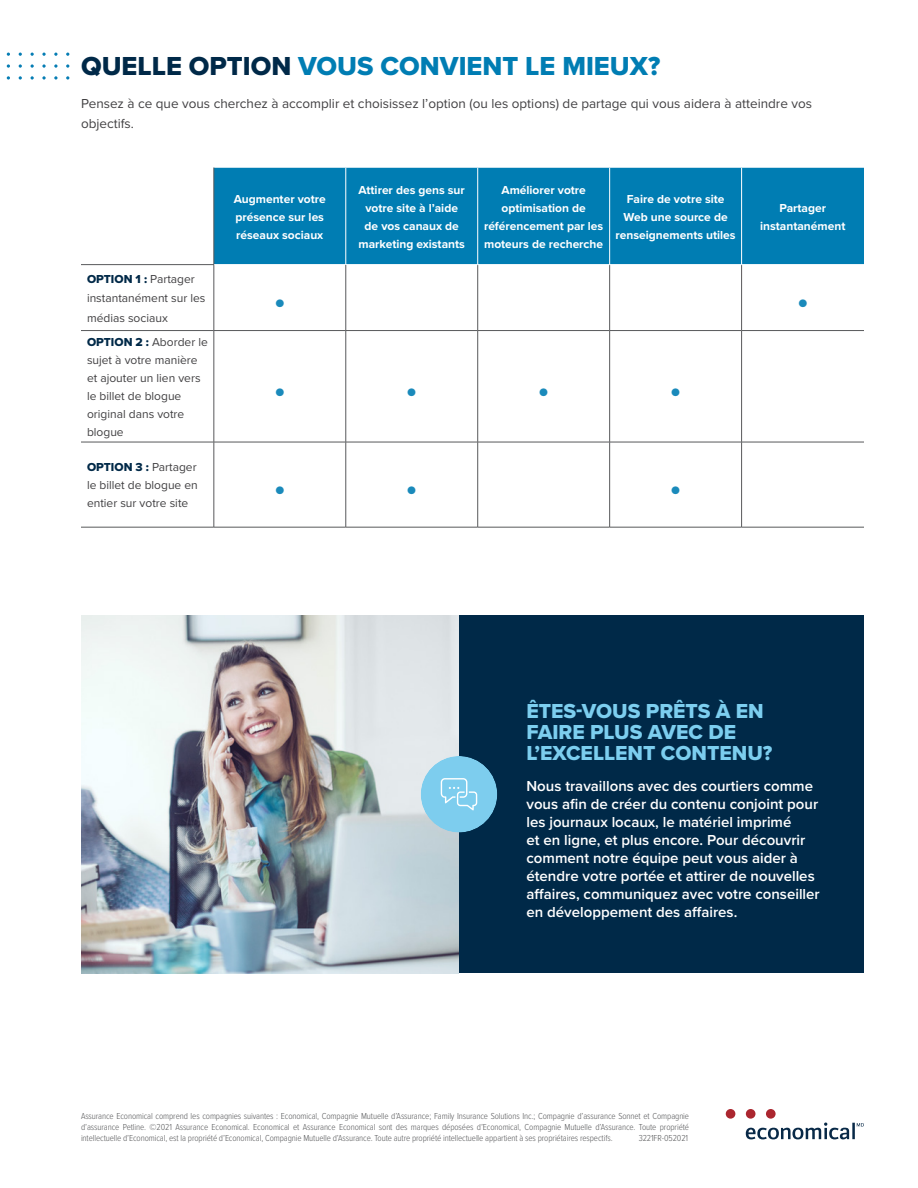
<style>
.page{position:relative;width:918px;height:1188px;background:#fff}
.page>*{position:absolute;margin:0;border:0;box-sizing:border-box;transform-origin:0 0}
.Body{font:36px "Proxima Nova";color:#1a8abb}
.t1{font:27px "Proxima Nova Extrabld";color:#007db3}
.Call_out{font:21px/21px "Proxima Nova Extrabld";color:#7cceef}
.Callout_-_body{font:600 15px/18px "Proxima Nova";color:#fff}
.Body-2{font:13.5px/19.5px "Proxima Nova";color:#414042}
.Table-header{font:700 12px/18px "Proxima Nova";color:#fff;text-align:center}
.Body-3{font:12px/18px "Proxima Nova";color:#414042}
.Disclaimer_or_Footno{font:300 9px/10.8px "Proxima Nova Cond";letter-spacing:-.01em;color:#58595b;text-align:justify}
.s1{color:#002948}
.s2{font-family:"Proxima Nova Extrabld";color:#002948}
</style>
<div class="page">
<svg style="left:7px;top:64px;width:3px;height:4px"></svg>
<svg style="left:7px;top:76px;width:3px;height:4px"></svg>
<svg style="left:19px;top:64px;width:3px;height:4px"></svg>
<svg style="left:19px;top:76px;width:3px;height:4px"></svg>
<svg style="left:42px;top:53px;width:4px;height:3px"></svg>
<svg style="left:42px;top:64px;width:4px;height:4px"></svg>
<svg style="left:42px;top:76px;width:4px;height:4px"></svg>
<svg style="left:54px;top:64px;width:4px;height:4px"></svg>
<svg style="left:54px;top:76px;width:4px;height:4px"></svg>
<svg style="left:66px;top:64px;width:3px;height:4px"></svg>
<svg style="left:66px;top:76px;width:3px;height:4px"></svg>
<div style="left:215px;top:168px;width:649px;height:96px;background:#007db3"></div>
<hr style="left:214px;top:265px;width:1px;height:65px;background:#58595b">
<hr style="left:477px;top:265px;width:1px;height:65px;background:#58595b">
<hr style="left:609px;top:265px;width:1px;height:65px;background:#58595b">
<hr style="left:741px;top:265px;width:1px;height:65px;background:#58595b">
<hr style="left:214px;top:331px;width:1px;height:111px;background:#58595b">
<hr style="left:346px;top:330px;width:132px;height:1px;background:#58595b">
<hr style="left:346px;top:331px;width:1px;height:111px;background:#58595b">
<hr style="left:478px;top:330px;width:132px;height:1px;background:#58595b">
<hr style="left:477px;top:331px;width:1px;height:111px;background:#58595b">
<hr style="left:610px;top:330px;width:132px;height:1px;background:#58595b">
<hr style="left:609px;top:331px;width:1px;height:111px;background:#58595b">
<hr style="left:742px;top:330px;width:122px;height:1px;background:#58595b">
<hr style="left:741px;top:331px;width:1px;height:111px;background:#58595b">
<hr style="left:81px;top:442px;width:133px;height:1px;background:#58595b">
<hr style="left:214px;top:442px;width:132px;height:1px;background:#58595b">
<hr style="left:214px;top:442px;width:1px;height:85px;background:#58595b">
<hr style="left:346px;top:442px;width:132px;height:1px;background:#58595b">
<hr style="left:346px;top:442px;width:1px;height:85px;background:#58595b">
<hr style="left:478px;top:442px;width:132px;height:1px;background:#58595b">
<hr style="left:477px;top:442px;width:1px;height:85px;background:#58595b">
<hr style="left:610px;top:442px;width:132px;height:1px;background:#58595b">
<hr style="left:609px;top:442px;width:1px;height:85px;background:#58595b">
<hr style="left:742px;top:442px;width:122px;height:1px;background:#58595b">
<hr style="left:741px;top:442px;width:1px;height:85px;background:#58595b">
<hr style="left:81px;top:527px;width:133px;height:1px;background:#58595b">
<hr style="left:214px;top:527px;width:132px;height:1px;background:#58595b">
<hr style="left:346px;top:527px;width:132px;height:1px;background:#58595b">
<hr style="left:478px;top:527px;width:132px;height:1px;background:#58595b">
<hr style="left:610px;top:527px;width:132px;height:1px;background:#58595b">
<hr style="left:742px;top:527px;width:122px;height:1px;background:#58595b">
<hr style="left:345px;top:168px;width:1px;height:96px;background:#fff">
<hr style="left:477px;top:168px;width:1px;height:96px;background:#fff">
<hr style="left:609px;top:168px;width:1px;height:96px;background:#fff">
<hr style="left:741px;top:168px;width:1px;height:96px;background:#fff">
<hr style="left:346px;top:265px;width:1px;height:65px;background:#58595b">
<hr style="left:81px;top:330px;width:133px;height:1px;background:#58595b">
<hr style="left:214px;top:330px;width:132px;height:1px;background:#58595b">
<hr style="left:214px;top:168px;width:1px;height:96px;background:#58595b">
<hr style="left:81px;top:264px;width:133px;height:1px;background:#58595b">
<div style="left:459px;top:616px;width:405px;height:357px;background:#002948"></div>
<img style="left:81px;top:616px;width:378px;height:357px">
<div style="left:421px;top:756px;width:76px;height:77px;background:#7dcdee;border-radius:50%"></div>
<svg style="left:441px;top:778px;width:36px;height:32px"></svg>
<div style="left:766px;top:1109px;width:10px;height:10px;background:#ab262f;border-radius:50%"></div>
<div style="left:746px;top:1109px;width:9px;height:10px;background:#ab262f;border-radius:50%"></div>
<div style="left:726px;top:1109px;width:9px;height:10px;background:#ab262f;border-radius:50%"></div>
<svg style="left:746px;top:1123px;width:118px;height:16px"></svg>
<h2 class="t1" style="left:81px;top:46px;width:581px"><span class="s1">QUELLE OPTION</span> VOUS CONVIENT LE MIEUX?</h2>
<p class="Body-2" style="left:81px;top:94px;width:733px">Pensez à ce que vous cherchez à accomplir et choisissez l’option (ou les options) de partage qui vous aidera à atteindre vos objectifs.</p>
<p class="Body-3" style="left:87px;top:269px;width:120px;line-height:19.5px"><span class="s2">OPTION 1 :</span> Partager instantanément sur les médias sociaux</p>
<p class="Body-3" style="left:87px;top:333px;width:122px"><span class="s2">OPTION 2 :</span> Aborder le sujet à votre manière et ajouter un lien vers le billet de blogue original dans votre blogue</p>
<p class="Body-3" style="left:87px;top:458px;width:112px;text-align:justify"><span class="s2">OPTION 3 :</span> Partager le billet de blogue en entier sur votre site</p>
<p class="Table-header" style="left:234px;top:189px;width:93px;text-align:left">Augmenter votre présence sur les réseaux sociaux</p>
<p class="Table-header" style="left:359px;top:180px;width:108px">Attirer des gens sur votre site à l’aide de vos canaux de marketing existants</p>
<p class="Table-header" style="left:484px;top:180px;width:121px">Améliorer votre optimisation de référencement par les moteurs de recherche</p>
<p class="Table-header" style="left:616px;top:189px;width:121px">Faire de votre site<br>Web une source de renseignements utiles</p>
<p class="Table-header" style="left:760px;top:198px;width:87px">Partager instantanément</p>
<p class="Body" style="left:273px;top:273px;width:14px">•</p>
<p class="Body" style="left:796px;top:273px;width:14px">•</p>
<p class="Body" style="left:273px;top:362px;width:14px">•</p>
<p class="Body" style="left:405px;top:362px;width:14px">•</p>
<p class="Body" style="left:537px;top:362px;width:14px">•</p>
<p class="Body" style="left:669px;top:362px;width:14px">•</p>
<p class="Body" style="left:273px;top:460px;width:14px">•</p>
<p class="Body" style="left:405px;top:460px;width:14px">•</p>
<p class="Body" style="left:669px;top:460px;width:14px">•</p>
<p class="Call_out" style="left:526px;top:700px;width:247px">ÊTES-VOUS PRÊTS À EN<br>FAIRE PLUS AVEC DE<br>L’EXCELLENT CONTENU?</p>
<p class="Callout_-_body" style="left:526px;top:777px;width:295px">Nous travaillons avec des courtiers comme vous afin de créer du contenu conjoint pour les journaux locaux, le matériel imprimé<br>et en ligne, et plus encore. Pour découvrir comment notre équipe peut vous aider à étendre votre portée et attirer de nouvelles affaires, communiquez avec votre conseiller en développement des affaires.</p>
<p class="Disclaimer_or_Footno" style="left:81px;top:1110px;width:610px">Assurance Economical comprend les compagnies suivantes : Economical, Compagnie Mutuelle d’Assurance; Family Insurance Solutions Inc.; Compagnie d’assurance Sonnet et Compagnie d’assurance Petline. ©2021 Assurance Economical. Economical et Assurance Economical sont des marques déposées d’Economical, Compagnie Mutuelle d’Assurance. Toute propriété intellectuelle d’Economical, est la propriété d’Economical, Compagnie Mutuelle d’Assurance. Toute autre propriété intellectuelle appartient à ses propriétaires respectifs.</p>
<p class="Disclaimer_or_Footno" style="left:639px;top:1132px;width:51px">3221FR-052021</p>
</div>
